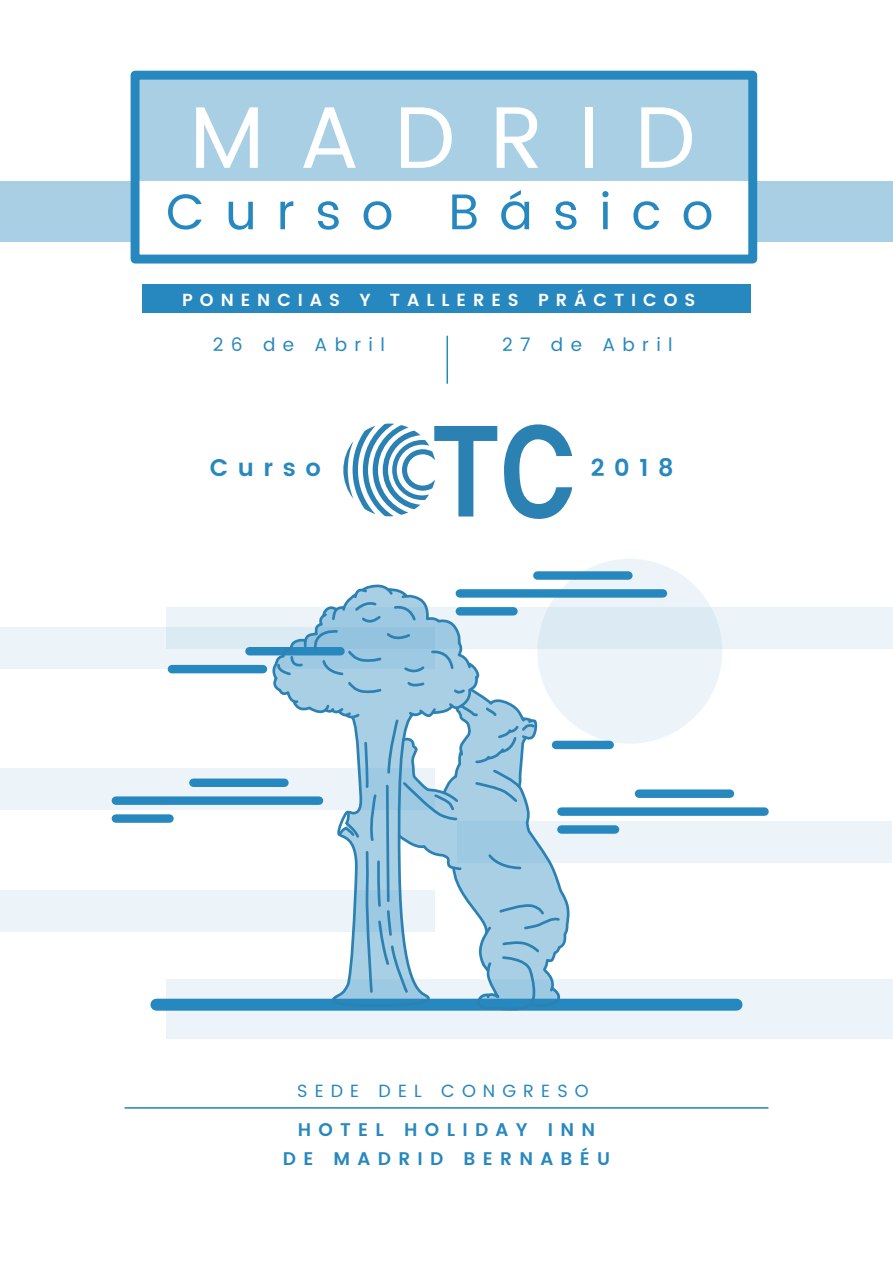
<style>
.page{position:relative;width:893px;height:1263px;background:#fff}
.page>*{position:absolute;margin:0;border:0;box-sizing:border-box;transform-origin:0 0}
.t1{font:87.3px "Poppins";letter-spacing:.4em;color:#fff}
.t2{font:50.1px "Poppins";letter-spacing:.4em;color:#2788bf}
.t3{font:600 24px "Poppins";letter-spacing:.4em;color:#2788bf}
.t4{font:18.45px "Poppins";letter-spacing:.4em;color:#2788bf}
.t5{font:600 18.3px/28.7px "Poppins";letter-spacing:.4em;color:#2788bf;text-align:center}
.t6{font:17.7px "Poppins";letter-spacing:.4em;color:#2788bf}
.t7{font:600 17.55px "Poppins";letter-spacing:.4em;color:#fff}
</style>
<div class="page">
<div style="left:142px;top:284px;width:609px;height:29px;background:#2788bf"></div>
<div style="left:0;top:181px;width:135px;height:60px;background:#a9cfe5"></div>
<div style="left:751px;top:181px;width:142px;height:60px;background:#a9cfe5"></div>
<div style="left:135px;top:78px;width:618px;height:103px;background:#a9cfe5"></div>
<div style="left:131px;top:71px;width:626px;height:192px;border:9px solid #2788bf"></div>
<div style="left:167px;top:607px;width:726px;height:41px;background:#ecf4f9"></div>
<div style="left:167px;top:979px;width:726px;height:60px;background:#ecf4f9"></div>
<div style="left:537px;top:571px;width:91px;height:9px;background:#2788bf"></div>
<div style="left:639px;top:789px;width:91px;height:9px;background:#2788bf"></div>
<div style="left:561px;top:807px;width:204px;height:9px;background:#2788bf"></div>
<div style="left:116px;top:814px;width:54px;height:9px;background:#2788bf"></div>
<svg style="left:537px;top:559px;width:185px;height:185px;background:#dcebf4"></svg>
<div style="left:172px;top:665px;width:91px;height:8px;background:#2788bf"></div>
<div style="left:556px;top:741px;width:54px;height:8px;background:#2788bf"></div>
<svg style="left:0;top:628px;width:271px;height:41px;background:#ddecf4"></svg>
<svg style="left:0;top:768px;width:271px;height:41px;background:#c8e0ee"></svg>
<div style="left:457px;top:821px;width:435px;height:41px;background:#ecf4f9"></div>
<div style="left:0;top:891px;width:435px;height:41px;background:#ecf4f9"></div>
<hr style="left:125px;top:1107px;width:643px;height:2px;background:#2788bf">
<div style="left:156px;top:999px;width:580px;height:12px;background:#2788bf"></div>
<svg style="left:271px;top:584px;width:302px;height:427px"></svg>
<hr style="left:446px;top:336px;width:2px;height:48px;background:#2788bf">
<svg style="left:504px;top:424px;width:68px;height:95px"></svg>
<svg style="left:343px;top:424px;width:154px;height:92px"></svg>
<h1 class="t1" style="left:190px;top:74px;width:507px">MADRID</h1>
<h2 class="t2" style="left:166px;top:175px;width:549px">Curso Básico</h2>
<p class="t7" style="left:182px;top:286px;width:515px">PONENCIAS Y TALLERES PRÁCTICOS</p>
<p class="t4" style="left:213px;top:331px;width:174px">26 de Abril</p>
<p class="t4" style="left:502px;top:331px;width:172px">27 de Abril</p>
<h3 class="t3" style="left:210px;top:449px;width:113px">Curso</h3>
<h3 class="t3" style="left:591px;top:449px;width:84px">2018</h3>
<p class="t6" style="left:297px;top:1078px;width:293px">SEDE DEL CONGRESO</p>
<p class="t5" style="left:283px;top:1116px;width:329px">HOTEL HOLIDAY INN<br>DE MADRID BERNABÉU</p>
</div>
